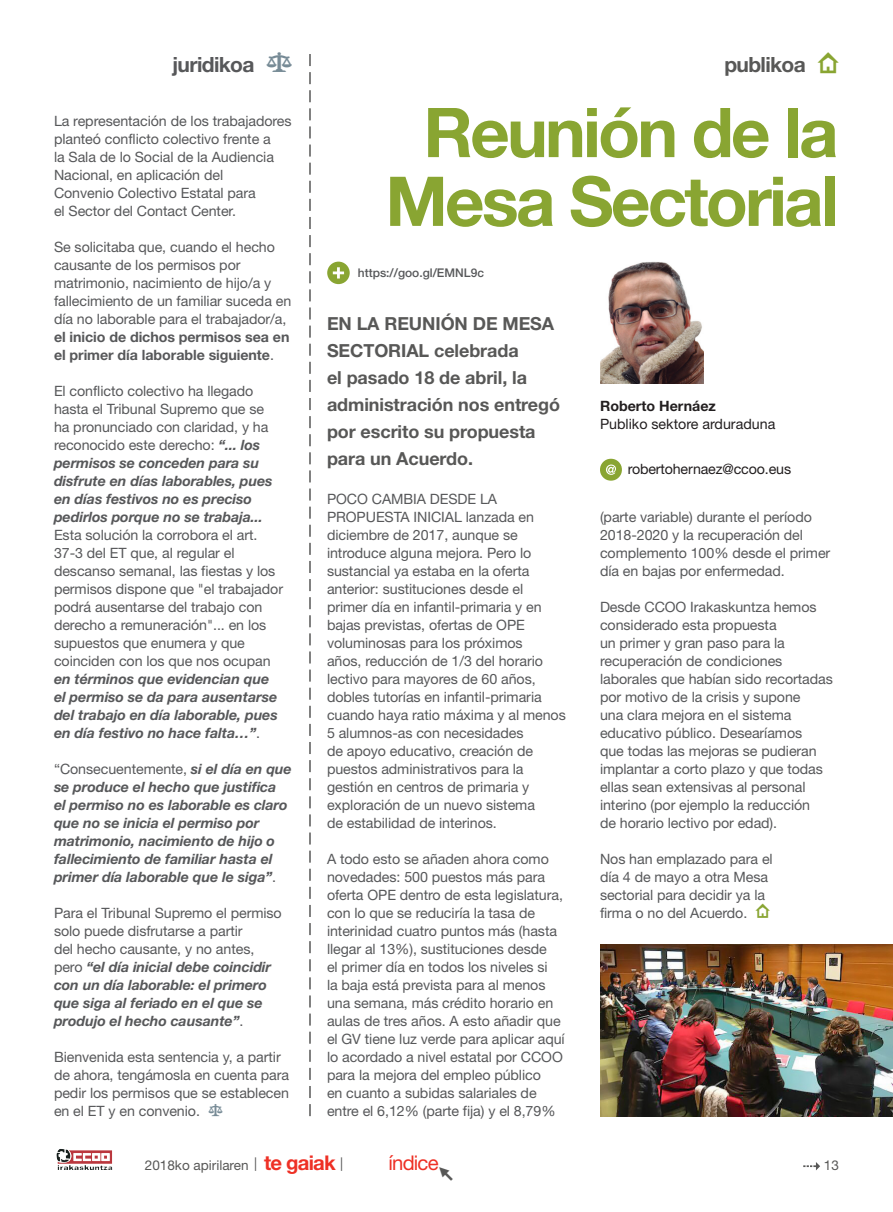
<style>
.page{position:relative;width:893px;height:1212px;background:#fff}
.page>*{position:absolute;margin:0;border:0;box-sizing:border-box;transform-origin:0 0}
.t1{font:700 68.7px/68.7px "Helvetica Neue LT Std";letter-spacing:-.04em;color:#89a532;text-align:center}
.t2{font:700 21px "Helvetica Neue LT Std";letter-spacing:-.03em;color:#57585a}
.t3{font:700 21px "Helvetica Neue LT Std";letter-spacing:-.03em;color:#585857}
.t4{font:20.25px "Helvetica Neue LT Std";letter-spacing:-.04em;color:#ee3025}
.t5{font:700 18px/27px "Helvetica Neue LT Std";letter-spacing:-.005em;color:#585857}
.t6{font:14.25px/18px "Helvetica Neue LT Std";letter-spacing:-.005em;color:#57585a}
.t7{font:italic 700 14.25px/18px "Helvetica Neue LT Std";letter-spacing:-.005em;color:#57585a}
.t8{font:14.25px "Helvetica Neue LT Std";color:#231f20}
.t9{font:700 14.25px "Helvetica Neue LT Std";color:#231f20}
.t10{font:13.5px "Helvetica Neue LT Std";color:#585857}
.t11{font:500 12px "Helvetica Neue LT Std";color:#57585a}
.s1{font-weight:700}
.s2{font-weight:700;font-style:italic}
.s3{font-weight:400;font-style:normal}
.s4{font-family:"Iconic Fill";font-weight:400;color:#89a532}
.s5{font-weight:700;font-size:20.25px;color:#ee3025}
</style>
<div class="page">
<svg style="left:803px;top:1162px;width:17px;height:8px"></svg>
<svg style="left:57px;top:1149px;width:11px;height:7px"></svg>
<svg style="left:600px;top:459px;width:22px;height:22px"></svg>
<img style="left:600px;top:261px;width:104px;height:122px">
<svg style="left:327px;top:262px;width:23px;height:22px"></svg>
<svg style="left:309px;top:54px;width:2px;height:1062px"></svg>
<img style="left:600px;top:944px;width:293px;height:172px">
<p class="t2" style="left:172px;top:52px;width:84px">juridikoa</p>
<p class="t6" style="left:54px;top:112px;width:239px">La representación de los trabajadores planteó conflicto colectivo frente a<br>la Sala de lo Social de la Audiencia Nacional, en aplicación del<br>Convenio Colectivo Estatal para<br>el Sector del Contact Center.</p>
<p class="t6" style="left:54px;top:238px;width:239px">Se solicitaba que, cuando el hecho causante de los permisos por matrimonio, nacimiento de hijo/a y fallecimiento de un familiar suceda en día no laborable para el trabajador/a, <span class="s1">el inicio de dichos permisos sea en el primer día laborable siguiente</span>.</p>
<p class="t6" style="left:54px;top:382px;width:231px">El conflicto colectivo ha llegado hasta el Tribunal Supremo que se ha pronunciado con claridad, y ha reconocido este derecho: <span class="s2">“... los permisos se conceden para su disfrute en días laborables, pues en días festivos no es preciso pedirlos porque no se trabaja...<br></span>Esta solución la corrobora el art.<br>37-3 del ET que, al regular el descanso semanal, las fiestas y los permisos dispone que "el trabajador podrá ausentarse del trabajo con derecho a remuneración"... en los supuestos que enumera y que coinciden con los que nos ocupan <span class="s2">en términos que evidencian que el permiso se da para ausentarse del trabajo en día laborable, pues en día festivo no hace falta…”</span>.</p>
<p class="t7" style="left:54px;top:760px;width:239px"><span class="s3">“Consecuentemente,</span> si el día en que se produce el hecho que justifica<br>el permiso no es laborable es claro que no se inicia el permiso por matrimonio, nacimiento de hijo o fallecimiento de familiar hasta el primer día laborable que le siga”<span class="s3">.</span></p>
<p class="t7" style="left:54px;top:904px;width:229px"><span class="s3">Para el Tribunal Supremo el permiso solo puede disfrutarse a partir<br>del hecho causante, y no antes, pero</span> “el día inicial debe coincidir con un día laborable: el primero que siga al feriado en el que se produjo el hecho causante”<span class="s3">.</span></p>
<p class="t6" style="left:54px;top:1048px;width:237px">Bienvenida esta sentencia y, a partir de ahora, tengámosla en cuenta para pedir los permisos que se establecen en el ET y en convenio.</p>
<p class="t3" style="left:724px;top:52px;width:116px">publikoa <span class="s4">*</span></p>
<p class="t1" style="left:385px;top:97px;width:455px">Reunión de la<br>Mesa Sectorial</p>
<p class="t11" style="left:358px;top:265px;width:128px">https://goo.gl/EMNL9c</p>
<p class="t5" style="left:327px;top:309px;width:235px">EN LA REUNIÓN DE MESA<br>SECTORIAL celebrada<br>el pasado 18 de abril, la administración nos entregó por escrito su propuesta para un Acuerdo.</p>
<p class="t6" style="left:327px;top:490px;width:240px">POCO CAMBIA DESDE LA<br>PROPUESTA INICIAL lanzada en diciembre de 2017, aunque se introduce alguna mejora. Pero lo sustancial ya estaba en la oferta anterior: sustituciones desde el primer día en infantil-primaria y en bajas previstas, ofertas de OPE voluminosas para los próximos<br>años, reducción de 1/3 del horario lectivo para mayores de 60 años, dobles tutorías en infantil-primaria cuando haya ratio máxima y al menos<br>5 alumnos-as con necesidades<br>de apoyo educativo, creación de puestos administrativos para la gestión en centros de primaria y exploración de un nuevo sistema<br>de estabilidad de interinos.</p>
<p class="t6" style="left:327px;top:850px;width:239px">A todo esto se añaden ahora como novedades: 500 puestos más para oferta OPE dentro de esta legislatura, con lo que se reduciría la tasa de interinidad cuatro puntos más (hasta llegar al 13%), sustituciones desde<br>el primer día en todos los niveles si<br>la baja está prevista para al menos una semana, más crédito horario en aulas de tres años. A esto añadir que el GV tiene luz verde para aplicar aquí lo acordado a nivel estatal por CCOO para la mejora del empleo público<br>en cuanto a subidas salariales de entre el 6,12% (parte fija) y el 8,79%</p>
<p class="t9" style="left:600px;top:397px;width:117px">Roberto Hernáez</p>
<p class="t8" style="left:600px;top:416px;width:177px">Publiko sektore arduraduna</p>
<p class="t8" style="left:628px;top:460px;width:165px">robertohernaez@ccoo.eus</p>
<p class="t6" style="left:600px;top:508px;width:232px">(parte variable) durante el período<br>2018-2020 y la recuperación del complemento 100% desde el primer día en bajas por enfermedad.</p>
<p class="t6" style="left:600px;top:598px;width:234px">Desde CCOO Irakaskuntza hemos considerado esta propuesta<br>un primer y gran paso para la recuperación de condiciones laborales que habían sido recortadas por motivo de la crisis y supone<br>una clara mejora en el sistema educativo público. Desearíamos<br>que todas las mejoras se pudieran implantar a corto plazo y que todas ellas sean extensivas al personal interino (por ejemplo la reducción<br>de horario lectivo por edad).</p>
<p class="t6" style="left:600px;top:850px;width:174px">Nos han emplazado para el día 4 de mayo a otra Mesa sectorial para decidir ya la firma o no del Acuerdo. <sup>*</sup></p>
<p class="t10" style="left:145px;top:1157px;width:200px">2018ko apirilaren | <span class="s5">te gaiak</span> |</p>
<h3 class="t4" style="left:389px;top:1150px;width:66px">índice<sub>µ</sub></h3>
<p class="t10" style="left:824px;top:1157px;width:17px">13</p>
</div>
